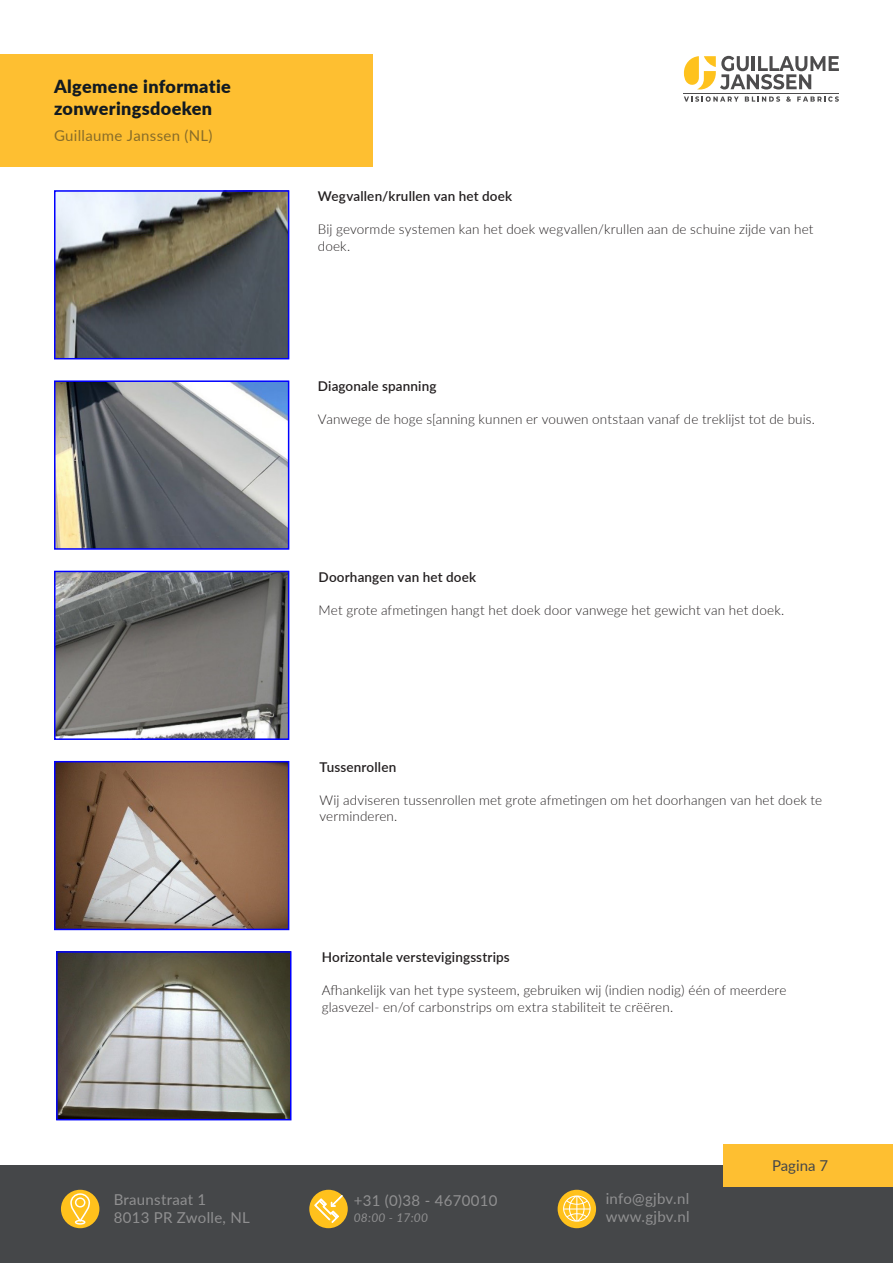
<style>
.page{position:relative;width:893px;height:1263px;background:#fff}
.page>*{position:absolute;margin:0;border:0;box-sizing:border-box;transform-origin:0 0}
.t1{font:900 18px/21.6px "Lato";letter-spacing:.02em;color:#121a21}
.t2{font:15px "Lato";letter-spacing:.02em;color:#909091}
.t3{font:15px "Lato";letter-spacing:.02em;color:#121a21}
.t4{font:15px "Lato";color:#454749}
.t5{font:300 13.5px/16.5px "Lato";letter-spacing:.01em;color:#231f20}
.t6{font:600 13.5px "Lato";letter-spacing:.01em;color:#231f20}
.t7{font:italic 12px "Lato";letter-spacing:.02em;color:#909091}
</style>
<div class="page">
<div style="left:0;top:54px;width:372px;height:112px;background:#febf31"></div>
<svg style="left:684px;top:96px;width:55px;height:6px"></svg>
<svg style="left:745px;top:96px;width:35px;height:6px"></svg>
<svg style="left:786px;top:96px;width:5px;height:6px"></svg>
<svg style="left:797px;top:96px;width:42px;height:6px"></svg>
<hr style="left:684px;top:93px;width:155px;height:1px;background:#4d4c4d">
<svg style="left:684px;top:56px;width:155px;height:34px"></svg>
<div style="left:0;top:1165px;width:893px;height:98px;background:#454749"></div>
<div style="left:723px;top:1144px;width:170px;height:42px;background:#febf31"></div>
<div style="left:309px;top:1190px;width:39px;height:38px;background:#ffc11c;border-radius:50%"></div>
<svg style="left:315px;top:1195px;width:27px;height:27px"></svg>
<div style="left:61px;top:1190px;width:38px;height:38px;background:#ffc11c;border-radius:50%"></div>
<svg style="left:70px;top:1193px;width:20px;height:31px"></svg>
<div style="left:558px;top:1190px;width:38px;height:38px;background:#ffc11c;border-radius:50%"></div>
<svg style="left:563px;top:1195px;width:28px;height:27px"></svg>
<img style="left:57px;top:193px;width:229px;height:163px">
<div style="left:54px;top:190px;width:235px;height:169px;border:2px solid #00f"></div>
<img style="left:57px;top:383px;width:229px;height:164px">
<div style="left:54px;top:380px;width:235px;height:170px;border:2px solid #00f"></div>
<img style="left:57px;top:574px;width:229px;height:163px">
<div style="left:54px;top:571px;width:235px;height:169px;border:2px solid #00f"></div>
<img style="left:57px;top:764px;width:229px;height:163px">
<div style="left:54px;top:761px;width:235px;height:169px;border:2px solid #00f"></div>
<img style="left:59px;top:954px;width:229px;height:163px">
<div style="left:56px;top:951px;width:235px;height:169px;border:2px solid #00f"></div>
<p class="t1" style="left:54px;top:75px;width:178px">Algemene informatie zonweringsdoeken</p>
<p class="t3" style="left:54px;top:125px;width:160px">Guillaume Janssen (NL)</p>
<p class="t2" style="left:114px;top:1188px;width:94px">Braunstraat 1</p>
<p class="t2" style="left:114px;top:1206px;width:138px">8013 PR Zwolle, NL</p>
<p class="t6" style="left:318px;top:186px;width:196px">Wegvallen/krullen van het doek</p>
<p class="t5" style="left:318px;top:220px;width:497px">Bij gevormde systemen kan het doek wegvallen/krullen aan de schuine zijde van het doek.</p>
<p class="t6" style="left:318px;top:377px;width:120px">Diagonale spanning</p>
<p class="t5" style="left:318px;top:411px;width:498px">Vanwege de hoge s[anning kunnen er vouwen ontstaan vanaf de treklijst tot de buis.</p>
<p class="t6" style="left:319px;top:567px;width:159px">Doorhangen van het doek</p>
<p class="t5" style="left:319px;top:601px;width:467px">Met grote afmetingen hangt het doek door vanwege het gewicht van het doek.</p>
<p class="t6" style="left:320px;top:757px;width:78px">Tussenrollen</p>
<p class="t5" style="left:320px;top:791px;width:504px">Wij adviseren tussenrollen met grote afmetingen om het doorhangen van het doek te verminderen.</p>
<p class="t6" style="left:322px;top:947px;width:190px">Horizontale verstevigingsstrips</p>
<p class="t5" style="left:322px;top:981px;width:466px">Afhankelijk van het type systeem, gebruiken wij (indien nodig) één of meerdere glasvezel- en/of carbonstrips om extra stabiliteit te crëëren.</p>
<p class="t2" style="left:354px;top:1189px;width:145px">+31 (0)38 - 4670010</p>
<p class="t7" style="left:354px;top:1209px;width:76px">08:00 - 17:00</p>
<p class="t2" style="left:606px;top:1188px;width:85px">info@gjbv.nl</p>
<p class="t2" style="left:606px;top:1206px;width:85px">www.gjbv.nl</p>
<p class="t4" style="left:772px;top:1155px;width:57px">Pagina 7</p>
</div>
